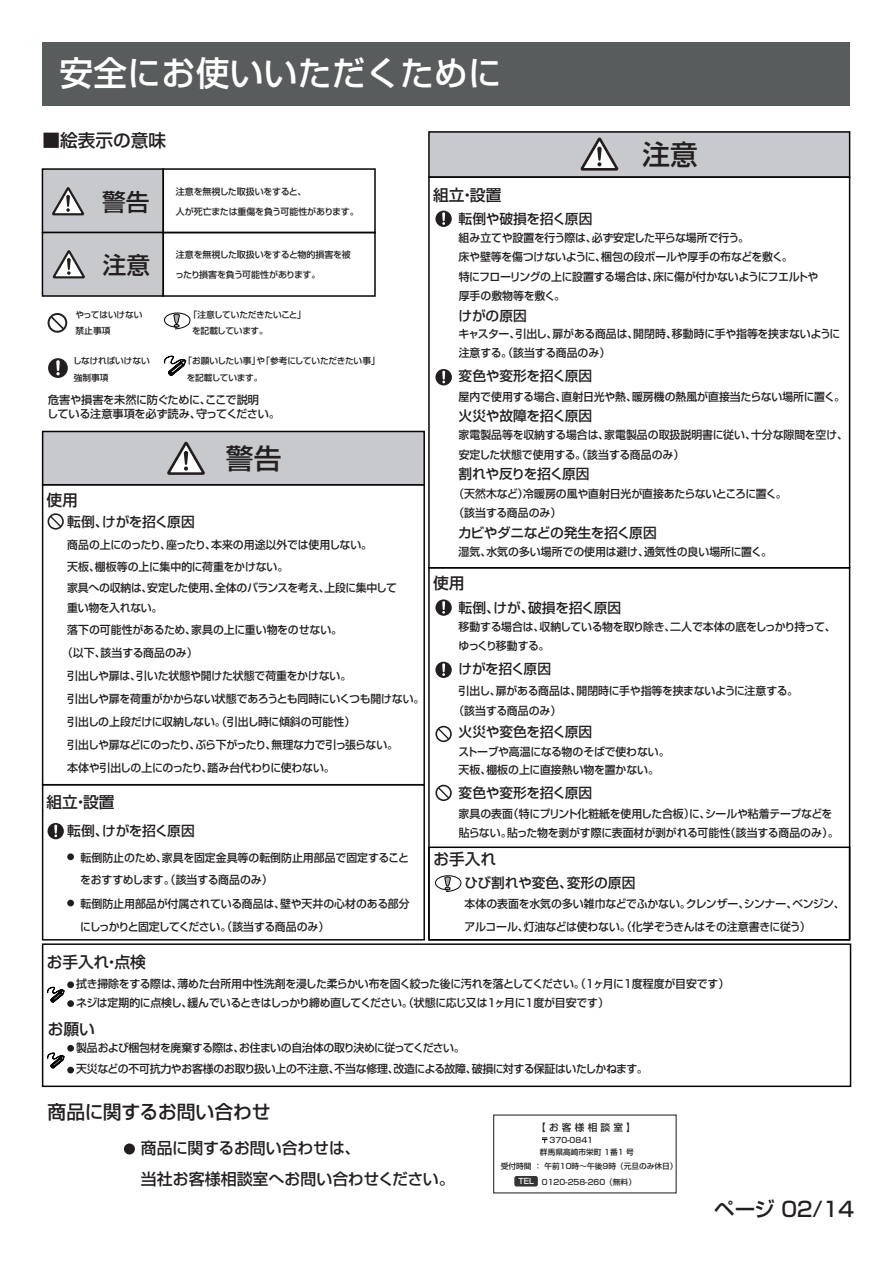
<style>
.page{position:relative;width:893px;height:1263px;background:#fff}
.page>*{position:absolute;margin:0;border:0;box-sizing:border-box;transform-origin:0 0}
.t1{font:500 34.05px "Shin Go Pro";letter-spacing:.01em;color:#fff}
.t2{font:500 27.75px "Shin Go Pro";color:#231f20}
.t3{font:500 23.7px "Shin Go Pro";color:#231f20}
.t4{font:500 20.55px "Shin Go Pro";letter-spacing:-.025em;color:#231f20}
.t5{font:500 18.9px "Shin Go Pro";letter-spacing:-.01em;color:#231f20}
.t6{font:500 17.7px "Shin Go Pro";color:#231f20}
.t7{font:500 15.9px/31px "Shin Go Pro";letter-spacing:-.005em;color:#231f20}
.t8{font:500 15.75px "Shin Go Pro";color:#231f20}
.t9{font:500 13.8px "Shin Go Pro";letter-spacing:-.02em;color:#231f20}
.t10{font:500 13.8px "Shin Go Pro";color:#231f20}
.t11{font:500 11.25px/19.5px "Shin Go Pro";letter-spacing:-.02em;color:#231f20}
.t12{font:500 11.25px/22.5px "Shin Go Pro";color:#231f20}
.t13{font:500 11.25px "Shin Go Pro";letter-spacing:-.055em;color:#231f20}
.t14{font:500 9.6px "Shin Go Pro";color:#231f20}
.t15{font:500 9px/19.8px "Shin Go Pro";letter-spacing:-.025em;color:#231f20}
.t16{font:500 8.7px/16.8px "Shin Go Pro";letter-spacing:-.02em;color:#231f20}
.t17{font:500 7.65px "Shin Go Pro";color:#231f20}
.s1{font-size:7.8px;color:#fff}
</style>
<div class="page">
<div style="left:42px;top:42px;width:808px;height:64px;background:#595c5d"></div>
<div style="left:42px;top:168px;width:122px;height:65px;background:#c7c9cc;border:2px solid #070505"></div>
<div style="left:42px;top:232px;width:122px;height:65px;background:#c7c9cc;border:2px solid #070505"></div>
<svg style="left:52px;top:187px;width:32px;height:28px"></svg>
<svg style="left:53px;top:250px;width:32px;height:28px"></svg>
<div style="left:163px;top:168px;width:213px;height:65px;border:2px solid #070505"></div>
<div style="left:163px;top:232px;width:213px;height:65px;border:2px solid #070505"></div>
<svg style="left:48px;top:313px;width:19px;height:20px"></svg>
<svg style="left:435px;top:726px;width:17px;height:16px"></svg>
<svg style="left:435px;top:785px;width:17px;height:16px"></svg>
<div style="left:48px;top:358px;width:20px;height:20px;background:#231f20;border-radius:50%"></div>
<svg style="left:56px;top:360px;width:4px;height:15px"></svg>
<div style="left:48px;top:823px;width:16px;height:16px;background:#231f20;border-radius:50%"></div>
<svg style="left:54px;top:825px;width:3px;height:12px"></svg>
<div style="left:435px;top:211px;width:17px;height:16px;background:#231f20;border-radius:50%"></div>
<svg style="left:442px;top:212px;width:3px;height:13px"></svg>
<div style="left:42px;top:431px;width:383px;height:54px;background:#c7c9cc;border:2px solid #070505"></div>
<div style="left:428px;top:131px;width:422px;height:47px;background:#c7c9cc;border:2px solid #070505"></div>
<svg style="left:167px;top:442px;width:38px;height:33px"></svg>
<svg style="left:48px;top:513px;width:16px;height:17px"></svg>
<div style="left:42px;top:484px;width:383px;height:301px;border:2px solid #0a0808"></div>
<div style="left:42px;top:784px;width:383px;height:156px;border:2px solid #0a0808"></div>
<div style="left:435px;top:369px;width:17px;height:16px;background:#231f20;border-radius:50%"></div>
<svg style="left:442px;top:371px;width:3px;height:12px"></svg>
<svg style="left:435px;top:599px;width:17px;height:17px"></svg>
<svg style="left:442px;top:601px;width:3px;height:13px"></svg>
<div style="left:435px;top:662px;width:17px;height:16px;background:#231f20;border-radius:50%"></div>
<svg style="left:442px;top:663px;width:3px;height:13px"></svg>
<div style="left:124px;top:1143px;width:11px;height:11px;background:#231f20;border-radius:50%"></div>
<div style="left:428px;top:176px;width:422px;height:392px;border:2px solid #070505"></div>
<div style="left:428px;top:846px;width:422px;height:94px;border:2px solid #050403"></div>
<div style="left:67px;top:853px;width:7px;height:7px;background:#231f20;border-radius:50%"></div>
<div style="left:67px;top:900px;width:7px;height:6px;background:#231f20;border-radius:50%"></div>
<div style="left:67px;top:981px;width:7px;height:7px;background:#231f20;border-radius:50%"></div>
<div style="left:67px;top:1000px;width:7px;height:7px;background:#231f20;border-radius:50%"></div>
<div style="left:67px;top:1045px;width:7px;height:7px;background:#231f20;border-radius:50%"></div>
<div style="left:67px;top:1067px;width:7px;height:6px;background:#231f20;border-radius:50%"></div>
<svg style="left:581px;top:137px;width:37px;height:34px"></svg>
<div style="left:42px;top:943px;width:809px;height:144px;border:2px solid #080707"></div>
<svg style="left:164px;top:312px;width:27px;height:18px"></svg>
<svg style="left:435px;top:875px;width:27px;height:18px"></svg>
<svg style="left:164px;top:356px;width:22px;height:20px"></svg>
<svg style="left:47px;top:1053px;width:18px;height:15px"></svg>
<svg style="left:47px;top:987px;width:18px;height:15px"></svg>
<div style="left:514px;top:1176px;width:24px;height:10px;background:#343434;border-radius:2px"></div>
<svg style="left:542px;top:1137px;width:5px;height:6px"></svg>
<h1 class="t1" style="left:60px;top:45px;width:444px">安全にお使いいただくために</h1>
<h3 class="t6" style="left:42px;top:126px;width:125px">■絵表示の意味</h3>
<h2 class="t2" style="left:642px;top:132px;width:57px">注意</h2>
<h3 class="t3" style="left:102px;top:182px;width:49px">警告</h3>
<h3 class="t3" style="left:103px;top:245px;width:49px">注意</h3>
<p class="t16" style="left:75px;top:305px;width:69px">やってはいけない禁止事項</p>
<p class="t16" style="left:73px;top:351px;width:78px">しなければいけない強制事項</p>
<p class="t15" style="left:176px;top:180px;width:184px">注意を無視した取扱いをすると、<br>人が死亡または重傷を負う可能性があります。</p>
<p class="t15" style="left:175px;top:244px;width:177px">注意を無視した取扱いをすると物的損害を被ったり損害を負う可能性があります。</p>
<p class="t16" style="left:192px;top:305px;width:115px;text-indent:-3px">「注意していただきたいこと」を記載しています。</p>
<p class="t16" style="left:187px;top:351px;width:194px;text-indent:-3px">「お願いしたい事」や「参考にしていただきたい事」を記載しています。</p>
<p class="t11" style="left:47px;top:392px;width:235px;line-height:13.4px">危害や損害を未然に防ぐために、ここで説明<br>している注意事項を必ず読み、守ってください。</p>
<h2 class="t2" style="left:226px;top:436px;width:57px">警告</h2>
<h3 class="t8" style="left:47px;top:487px;width:33px">使用</h3>
<p class="t9" style="left:67px;top:510px;width:129px">転倒、けがを招く原因</p>
<p class="t11" style="left:67px;top:554px;width:331px;line-height:21.5px">天板、棚板等の上に集中的に荷重をかけない。<br>家具への収納は、安定した使用、全体のバランスを考え、上段に集中して</p>
<p class="t11" style="left:67px;top:596px;width:97px">重い物を入れない。</p>
<p class="t11" style="left:67px;top:619px;width:276px">落下の可能性があるため、家具の上に重い物をのせない。</p>
<p class="t12" style="left:62px;top:640px;width:137px">（以下、該当する商品のみ）</p>
<p class="t11" style="left:67px;top:665px;width:286px">引出しや扉は、引いた状態や開けた状態で荷重をかけない。</p>
<p class="t11" style="left:67px;top:688px;width:359px">引出しや扉を荷重がかからない状態であろうとも同時にいくつも開けない。</p>
<p class="t11" style="left:67px;top:711px;width:290px">引出しの上段だけに収納しない。（引出し時に傾斜の可能性）</p>
<p class="t13" style="left:67px;top:736px;width:332px">引出しや扉などにのったり、ぶら下がったり、無理な力で引っ張らない。</p>
<p class="t11" style="left:67px;top:757px;width:269px">本体や引出しの上にのったり、踏み台代わりに使わない。</p>
<h3 class="t8" style="left:47px;top:789px;width:70px">組立・設置</h3>
<p class="t9" style="left:67px;top:819px;width:129px">転倒、けがを招く原因</p>
<p class="t12" style="left:80px;top:845px;width:330px">転倒防止のため、家具を固定金具等の転倒防止用部品で固定することをおすすめします。（該当する商品のみ）</p>
<p class="t11" style="left:80px;top:891px;width:331px;line-height:22.5px">転倒防止用部品が付属されている商品は、壁や天井の心材のある部分にしっかりと固定してください。（該当する商品のみ）</p>
<p class="t11" style="left:67px;top:534px;width:306px">商品の上にのったり、座ったり、本来の用途以外では使用しない。</p>
<h3 class="t8" style="left:433px;top:182px;width:70px">組立・設置</h3>
<p class="t9" style="left:459px;top:207px;width:135px">転倒や破損を招く原因</p>
<p class="t11" style="left:459px;top:226px;width:361px">組み立てや設置を行う際は、必ず安定した平らな場所で行う。<br>床や壁等を傷つけないように、梱包の段ボールや厚手の布などを敷く。<br>特にフローリングの上に設置する場合は、床に傷が付かないようにフエルトや厚手の敷物等を敷く。</p>
<p class="t9" style="left:458px;top:304px;width:70px">けがの原因</p>
<p class="t11" style="left:459px;top:322px;width:383px">キャスター、引出し、扉がある商品は、開閉時、移動時に手や指等を挟まないように注意する。（該当する商品のみ）</p>
<p class="t9" style="left:459px;top:364px;width:135px">変色や変形を招く原因</p>
<p class="t11" style="left:459px;top:386px;width:388px">屋内で使用する場合、直射日光や熱、暖房機の熱風が直接当たらない場所に置く。</p>
<p class="t9" style="left:459px;top:404px;width:135px">火災や故障を招く原因</p>
<p class="t12" style="left:459px;top:424px;width:391px;line-height:19.5px">家電製品等を収納する場合は、家電製品の取扱説明書に従い、十分な隙間を空け、安定した状態で使用する。（該当する商品のみ）</p>
<p class="t9" style="left:459px;top:463px;width:132px">割れや反りを招く原因</p>
<p class="t11" style="left:453px;top:483px;width:335px">（天然木など）冷暖房の風や直射日光が直接あたらないところに置く。（該当する商品のみ）</p>
<p class="t9" style="left:458px;top:521px;width:200px">カビやダニなどの発生を招く原因</p>
<p class="t12" style="left:459px;top:540px;width:315px">湿気、水気の多い場所での使用は避け、通気性の良い場所に置く。</p>
<h3 class="t8" style="left:433px;top:570px;width:33px">使用</h3>
<p class="t9" style="left:459px;top:596px;width:164px">転倒、けが、破損を招く原因</p>
<p class="t11" style="left:458px;top:615px;width:379px">移動する場合は、収納している物を取り除き、二人で本体の底をしっかり持って、ゆっくり移動する。</p>
<p class="t9" style="left:458px;top:658px;width:94px">けがを招く原因</p>
<p class="t11" style="left:453px;top:680px;width:346px;text-indent:5px">引出し、扉がある商品は、開閉時に手や指等を挟まないように注意する。（該当する商品のみ）</p>
<p class="t9" style="left:459px;top:720px;width:135px">火災や変色を招く原因</p>
<p class="t11" style="left:458px;top:742px;width:213px;line-height:18px">ストーブや高温になる物のそばで使わない。天板、棚板の上に直接熱い物を置かない。</p>
<p class="t9" style="left:459px;top:781px;width:135px">変色や変形を招く原因</p>
<p class="t11" style="left:459px;top:802px;width:381px">家具の表面（特にプリント化粧紙を使用した合板）に、シールや粘着テープなどを貼らない。貼った物を剥がす際に表面材が剥がれる可能性（該当する商品のみ）。</p>
<h3 class="t8" style="left:433px;top:846px;width:64px">お手入れ</h3>
<p class="t10" style="left:465px;top:871px;width:172px">ひび割れや変色、変形の原因</p>
<p class="t11" style="left:464px;top:891px;width:382px;line-height:22.5px">本体の表面を水気の多い雑巾などでふかない。クレンザー、シンナー、ベンジン、アルコール、灯油などは使わない。（化学ぞうきんはその注意書きに従う）</p>
<h3 class="t8" style="left:47px;top:949px;width:101px">お手入れ・点検</h3>
<p class="t11" style="left:76px;top:972px;width:655px">拭き掃除をする際は、薄めた台所用中性洗剤を浸した柔らかい布を固く絞った後に汚れを落としてください。（1ヶ月に1度程度が目安です）ネジは定期的に点検し、緩んでいるときはしっかり締め直してください。（状態に応じ又は1ヶ月に1度が目安です）</p>
<h3 class="t8" style="left:48px;top:1016px;width:49px">お願い</h3>
<p class="t11" style="left:76px;top:1035px;width:573px;line-height:21.3px">製品および梱包材を廃棄する際は、お住まいの自治体の取り決めに従ってください。<br>天災などの不可抗力やお客様のお取り扱い上の不注意、不当な修理、改造による故障、破損に対する保証はいたしかねます。</p>
<h3 class="t5" style="left:48px;top:1096px;width:225px">商品に関するお問い合わせ</h3>
<h3 class="t7" style="left:141px;top:1130px;width:315px">商品に関するお問い合わせは、<br>当社お客様相談室へお問い合わせください。</h3>
<p class="t14" style="left:536px;top:1119px;width:101px">【 お 客 様 相 談 室 】</p>
<p class="t17" style="left:540px;top:1145px;width:95px">群馬県高崎市栄町 1番1 号</p>
<p class="t17" style="left:501px;top:1160px;width:178px">受付時間 ： 午前10時～午後9時（元旦のみ休日）</p>
<p class="t17" style="left:519px;top:1175px;width:119px"><span class="s1">TEL</span> 0120-258-260（無料）</p>
<p class="t17" style="left:550px;top:1134px;width:45px">370-0841</p>
<h3 class="t4" style="left:714px;top:1192px;width:141px">ページ 0２/14</h3>
</div>
